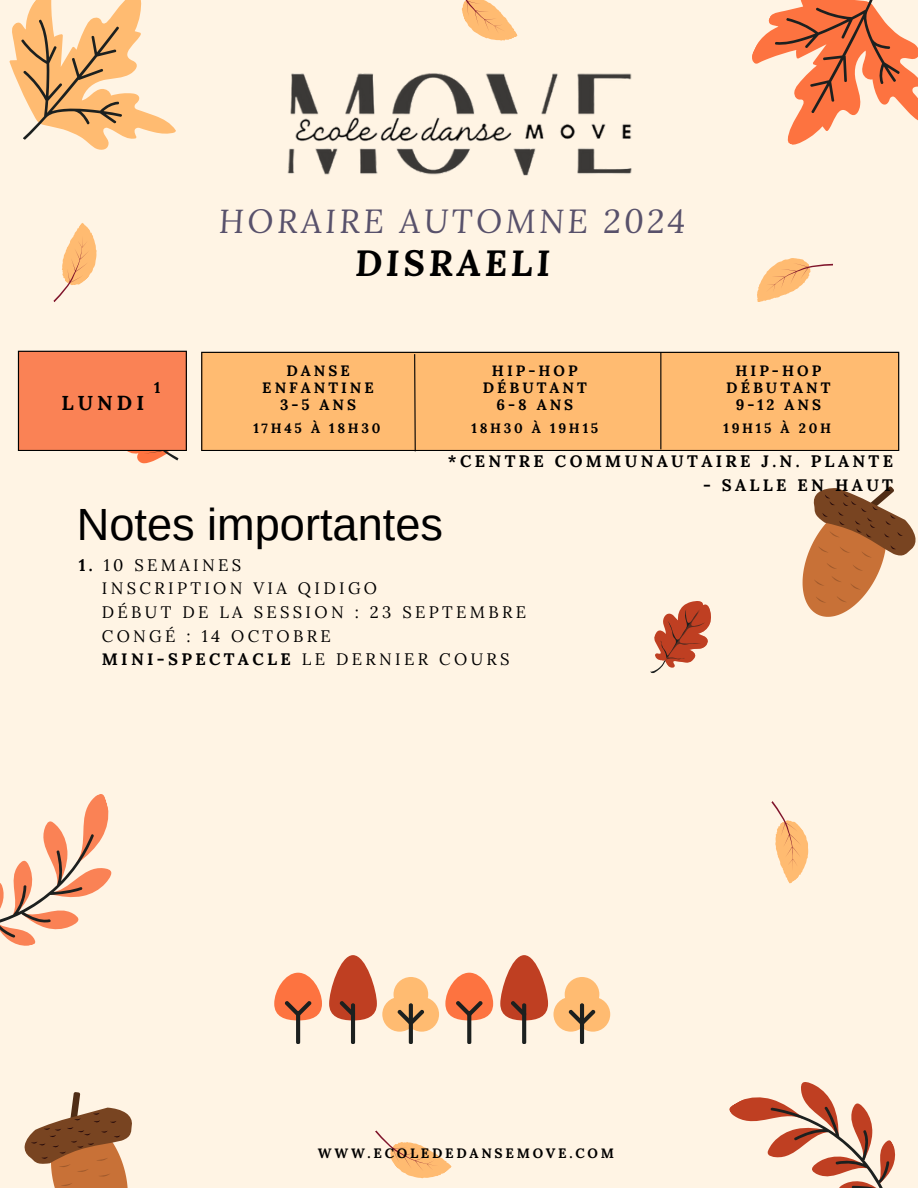
<style>
.page{position:relative;width:918px;height:1188px;background:#fff4e4}
.page>*{position:absolute;margin:0;border:0;box-sizing:border-box;transform-origin:0 0}
.t1{font:45.15px "Arimo";color:#000}
.t2{font:italic 700 36.15px "Lora";letter-spacing:.1em;color:#000}
.t3{font:italic 33.15px "Lora";letter-spacing:.1em;color:#58516b}
.t4{font:700 20.25px "Lora";letter-spacing:.2em;color:#000}
.t5{font:16.65px/23.7px "Lora";letter-spacing:.2em;color:#000}
.t6{font:700 16.65px "Lora";letter-spacing:.2em;color:#000}
.t7{font:700 15.45px "Lora";color:#000}
.t8{font:700 15px/16.8px "Lora";letter-spacing:.2em;color:#000;text-align:center}
.t9{font:700 13.65px "Lora";letter-spacing:.2em;color:#000}
.s1{font-weight:700}
</style>
<div class="page">
<div style="left:394px;top:977px;width:34px;height:35px;background:#ffbb71;border-radius:50%"></div>
<div style="left:382px;top:997px;width:35px;height:35px;background:#ffbb71;border-radius:50%"></div>
<div style="left:404px;top:997px;width:35px;height:35px;background:#ffbb71;border-radius:50%"></div>
<svg style="left:396px;top:1003px;width:29px;height:41px"></svg>
<svg style="left:274px;top:973px;width:48px;height:71px"></svg>
<svg style="left:329px;top:955px;width:48px;height:89px"></svg>
<div style="left:565px;top:977px;width:34px;height:35px;background:#ffbb71;border-radius:50%"></div>
<div style="left:553px;top:997px;width:35px;height:35px;background:#ffbb71;border-radius:50%"></div>
<div style="left:576px;top:997px;width:34px;height:35px;background:#ffbb71;border-radius:50%"></div>
<svg style="left:567px;top:1003px;width:30px;height:41px"></svg>
<svg style="left:445px;top:973px;width:48px;height:71px"></svg>
<svg style="left:500px;top:955px;width:48px;height:89px"></svg>
<svg style="left:802px;top:486px;width:114px;height:131px"></svg>
<svg style="left:650px;top:601px;width:61px;height:73px"></svg>
<svg style="left:0;top:794px;width:112px;height:152px"></svg>
<svg style="left:752px;top:0;width:166px;height:145px"></svg>
<svg style="left:9px;top:0;width:156px;height:150px"></svg>
<svg style="left:24px;top:1092px;width:108px;height:96px"></svg>
<svg style="left:729px;top:1082px;width:167px;height:106px"></svg>
<svg style="left:757px;top:258px;width:76px;height:44px"></svg>
<svg style="left:53px;top:223px;width:44px;height:79px"></svg>
<svg style="left:461px;top:0;width:57px;height:41px"></svg>
<svg style="left:375px;top:1130px;width:77px;height:49px"></svg>
<svg style="left:771px;top:801px;width:38px;height:83px"></svg>
<img style="left:287px;top:73px;width:345px;height:102px">
<div style="left:201px;top:352px;width:698px;height:99px;background:#ffbb71"></div>
<svg style="left:18px;top:351px;width:169px;height:112px"></svg>
<svg style="left:414px;top:353px;width:2px;height:99px"></svg>
<hr style="left:660px;top:352px;width:1px;height:97px;background:#000">
<h2 class="t4" style="left:62px;top:389px;width:84px">LUNDI</h2>
<p class="t7" style="left:154px;top:378px;width:8px">1</p>
<p class="t3" style="left:219px;top:198px;width:468px">HORAIRE AUTOMNE 2024</p>
<p class="t2" style="left:355px;top:239px;width:197px">DISRAELI</p>
<h4 class="t8" style="left:262px;top:362px;width:113px">DANSE<br>ENFANTINE<br>3-5 ANS</h4>
<h5 class="t9" style="left:253px;top:420px;width:129px">17H45 À 18H30</h5>
<p class="t8" style="left:483px;top:362px;width:106px">HIP-HOP<br>DÉBUTANT<br>6-8 ANS</p>
<h5 class="t9" style="left:471px;top:420px;width:128px">18H30 À 19H15</h5>
<p class="t8" style="left:726px;top:362px;width:106px">HIP-HOP<br>DÉBUTANT<br>9-12 ANS</p>
<h5 class="t9" style="left:723px;top:420px;width:109px">19H15 À 20H</h5>
<p class="t6" style="left:448px;top:450px;width:447px">*CENTRE COMMUNAUTAIRE J.N. PLANTE</p>
<p class="t6" style="left:703px;top:474px;width:192px">- SALLE EN HAUT</p>
<h3 class="t1" style="left:77px;top:500px;width:368px">Notes importantes</h3>
<p class="t5" style="left:102px;top:553px;width:426px;text-indent:-23px"><span class="s1">1.</span> 10 SEMAINES<br>INSCRIPTION VIA QIDIGO<br>DÉBUT DE LA SESSION : 23 SEPTEMBRE<br>CONGÉ : 14 OCTOBRE<br><span class="s1">MINI-SPECTACLE</span> LE DERNIER COURS</p>
<p class="t9" style="left:318px;top:1145px;width:298px">WWW.ECOLEDEDANSEMOVE.COM</p>
</div>
